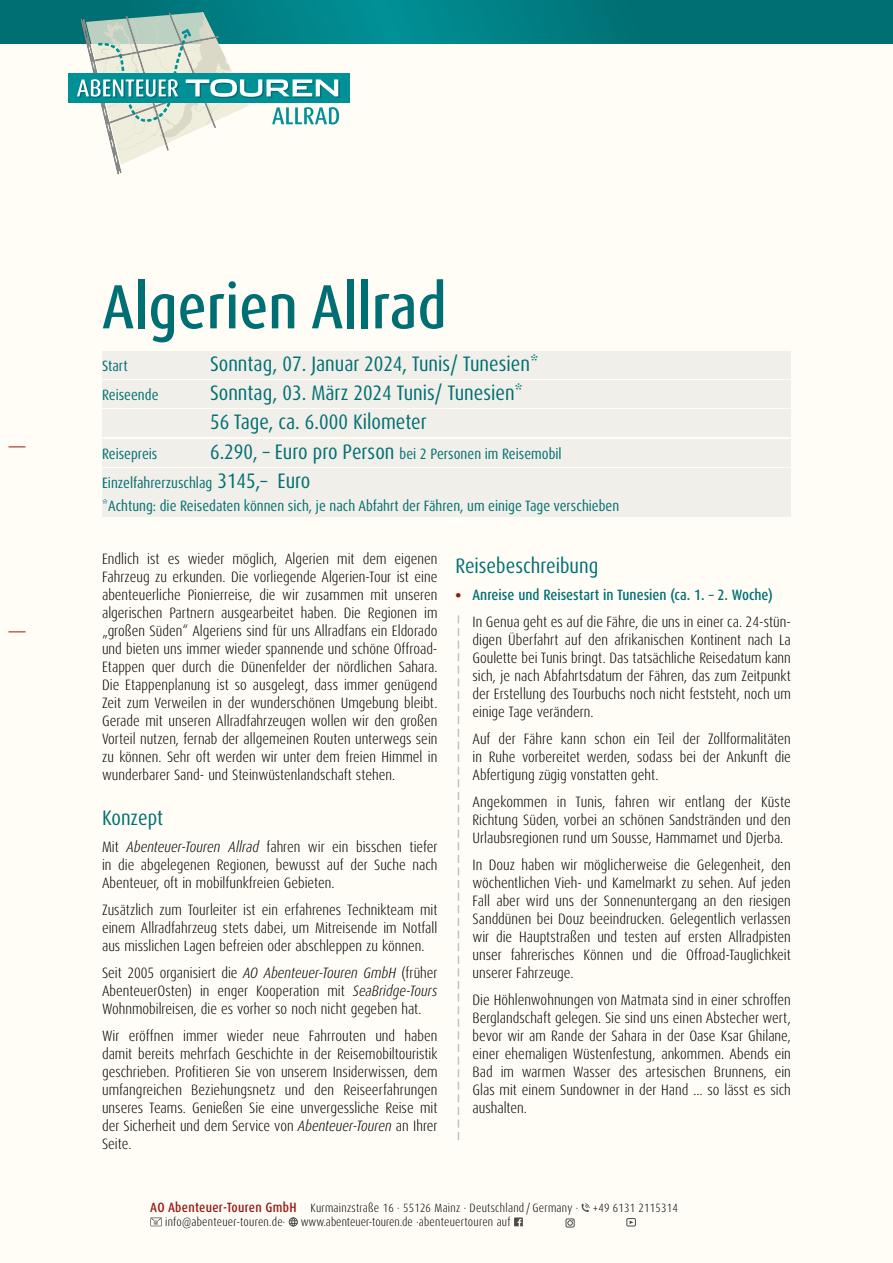
<style>
.page{position:relative;width:893px;height:1263px;background:#fffdf6}
.page>*{position:absolute;margin:0;border:0;box-sizing:border-box;transform-origin:0 0}
.t1{font:500 condensed 62.55px "Dax Pro";color:#006f73}
.t2{font:condensed 21px/29.4px "Dax Pro";color:#006f73}
.t3{font:300 condensed 15px/18px "Dax Pro";color:#000;text-align:justify}
.t4{font:condensed 15px/29.4px "Dax Pro";color:#006f73}
.t5{font:300 condensed 12px/14.4px "Dax Pro";letter-spacing:.02em;color:#000}
.t6{font:300 condensed 12px "Dax Pro";color:#000}
.s1{font-size:21px}
.s2{font-style:italic}
.s3{font-weight:800;color:#981711}
.s4{font-weight:500;color:#006f73}
.s5{font-weight:500;font-size:13.5px;color:#981711}
</style>
<div class="page">
<svg style="left:9px;top:446px;width:17px;height:1px"></svg>
<svg style="left:9px;top:631px;width:17px;height:1px"></svg>
<svg style="left:0;top:0;width:893px;height:44px"></svg>
<div style="left:69px;top:73px;width:281px;height:29px;background:#009196"></div>
<svg style="left:77px;top:12px;width:263px;height:162px"></svg>
<svg style="left:582px;top:1203px;width:8px;height:9px"></svg>
<svg style="left:150px;top:1217px;width:12px;height:9px"></svg>
<div style="left:289px;top:1217px;width:9px;height:9px;border:1px solid #000;border-radius:50%"></div>
<svg style="left:289px;top:1217px;width:8px;height:9px"></svg>
<svg style="left:514px;top:1217px;width:9px;height:9px"></svg>
<svg style="left:568px;top:1220px;width:4px;height:5px"></svg>
<div style="left:566px;top:1218px;width:8px;height:9px;border:1px solid #000"></div>
<div style="left:626px;top:1218px;width:10px;height:8px;border:1px solid #000"></div>
<div style="left:102px;top:351px;width:689px;height:166px;background:#f1efe9"></div>
<svg style="left:458px;top:615px;width:1px;height:525px"></svg>
<h1 class="t1" style="left:102px;top:266px;width:346px">Algerien Allrad</h1>
<p class="t4" style="left:102px;top:351px;width:27px">Start</p>
<h2 class="t2" style="left:210px;top:349px;width:330px">Sonntag, 07. Januar 2024, Tunis/ Tunesien*</h2>
<p class="t4" style="left:102px;top:380px;width:58px">Reiseende</p>
<h2 class="t2" style="left:210px;top:378px;width:315px">Sonntag, 03. März 2024 Tunis/ Tunesien*<br>56 Tage, ca. 6.000 Kilometer</h2>
<p class="t4" style="left:102px;top:439px;width:57px">Reisepreis</p>
<p class="t4" style="left:102px;top:439px;width:461px;text-indent:108px"><span class="s1">6.290, – Euro pro Person</span> bei 2 Personen im Reisemobil<br>Einzelfahrerzuschlag <span class="s1">3145,– Euro</span></p>
<p class="t4" style="left:102px;top:491px;width:519px">*Achtung: die Reisedaten können sich, je nach Abfahrt der Fähren, um einige Tage verschieben</p>
<p class="t3" style="left:102px;top:550px;width:337px">Endlich ist es wieder möglich, Algerien mit dem eigenen Fahrzeug zu erkunden. Die vorliegende Algerien-Tour ist eine abenteuerliche Pionierreise, die wir zusammen mit unseren algerischen Partnern ausgearbeitet haben. Die Regionen im „großen Süden“ Algeriens sind für uns Allradfans ein Eldorado und bieten uns immer wieder spannende und schöne Offroad-Etappen quer durch die Dünenfelder der nördlichen Sahara.<br>Die Etappenplanung ist so ausgelegt, dass immer genügend Zeit zum Verweilen in der wunderschönen Umgebung bleibt.<br>Gerade mit unseren Allradfahrzeugen wollen wir den großen Vorteil nutzen, fernab der allgemeinen Routen unterwegs sein zu können. Sehr oft werden wir unter dem freien Himmel in wunderbarer Sand- und Steinwüstenlandschaft stehen.</p>
<h2 class="t2" style="left:102px;top:803px;width:63px">Konzept</h2>
<p class="t3" style="left:102px;top:838px;width:337px">Mit <span class="s2">Abenteuer-Touren Allrad</span> fahren wir ein bisschen tiefer in die abgelegenen Regionen, bewusst auf der Suche nach Abenteuer, oft in mobilfunkfreien Gebieten.</p>
<p class="t3" style="left:102px;top:901px;width:337px">Zusätzlich zum Tourleiter ist ein erfahrenes Technikteam mit einem Allradfahrzeug stets dabei, um Mitreisende im Notfall aus misslichen Lagen befreien oder abschleppen zu können.</p>
<p class="t3" style="left:102px;top:964px;width:337px">Seit 2005 organisiert die <span class="s2">AO Abenteuer-Touren GmbH</span> (früher AbenteuerOsten) in enger Kooperation mit <span class="s2">SeaBridge-Tours </span>Wohnmobilreisen, die es vorher so noch nicht gegeben hat.</p>
<p class="t3" style="left:102px;top:1027px;width:337px">Wir eröffnen immer wieder neue Fahrrouten und haben damit bereits mehrfach Geschichte in der Reisemobiltouristik geschrieben. Profitieren Sie von unserem Insiderwissen, dem umfangreichen Beziehungsnetz und den Reiseerfahrungen unseres Teams. Genießen Sie eine unvergessliche Reise mit der Sicherheit und dem Service von <span class="s2">Abenteuer-Touren</span> an Ihrer Seite.</p>
<h2 class="t2" style="left:455px;top:551px;width:144px">Reisebeschreibung</h2>
<p class="t3" style="left:472px;top:581px;width:320px;line-height:27px;text-indent:-17px"><span class="s3">•</span> <span class="s4">Anreise und Reisestart in Tunesien (ca. 1. – 2. Woche)<br></span>In Genua geht es auf die Fähre, die uns in einer ca. 24-stün-</p>
<p class="t3" style="left:472px;top:631px;width:320px">digen Überfahrt auf den afrikanischen Kontinent nach La Goulette bei Tunis bringt. Das tatsächliche Reisedatum kann sich, je nach Abfahrtsdatum der Fähren, das zum Zeitpunkt der Erstellung des Tourbuchs noch nicht feststeht, noch um einige Tage verändern.</p>
<p class="t3" style="left:472px;top:730px;width:320px">Auf der Fähre kann schon ein Teil der Zollformalitäten in Ruhe vorbereitet werden, sodass bei der Ankunft die Abfertigung zügig vonstatten geht.</p>
<p class="t3" style="left:472px;top:793px;width:320px">Angekommen in Tunis, fahren wir entlang der Küste Richtung Süden, vorbei an schönen Sandstränden und den Urlaubsregionen rund um Sousse, Hammamet und Djerba.</p>
<p class="t3" style="left:472px;top:856px;width:320px">In Douz haben wir möglicherweise die Gelegenheit, den wöchentlichen Vieh- und Kamelmarkt zu sehen. Auf jeden Fall aber wird uns der Sonnenuntergang an den riesigen Sanddünen bei Douz beeindrucken. Gelegentlich verlassen wir die Hauptstraßen und testen auf ersten Allradpisten unser fahrerisches Können und die Offroad-Tauglichkeit unserer Fahrzeuge.</p>
<p class="t3" style="left:472px;top:991px;width:320px">Die Höhlenwohnungen von Matmata sind in einer schroffen Berglandschaft gelegen. Sie sind uns einen Abstecher wert, bevor wir am Rande der Sahara in der Oase Ksar Ghilane, einer ehemaligen Wüstenfestung, ankommen. Abends ein Bad im warmen Wasser des artesischen Brunnens, ein Glas mit einem Sundowner in der Hand … so lässt es sich aushalten.</p>
<p class="t5" style="left:165px;top:1200px;width:514px;text-indent:-15px"><span class="s5">AO Abenteuer-Touren GmbH</span> Kurmainzstraße 16 · 55126 Mainz · Deutschland / Germany · +49 6131 2115314 info@abenteuer-touren.de·</p>
<p class="t6" style="left:301px;top:1214px;width:211px">www.abenteuer-touren.de ·abenteuertouren auf</p>
</div>
